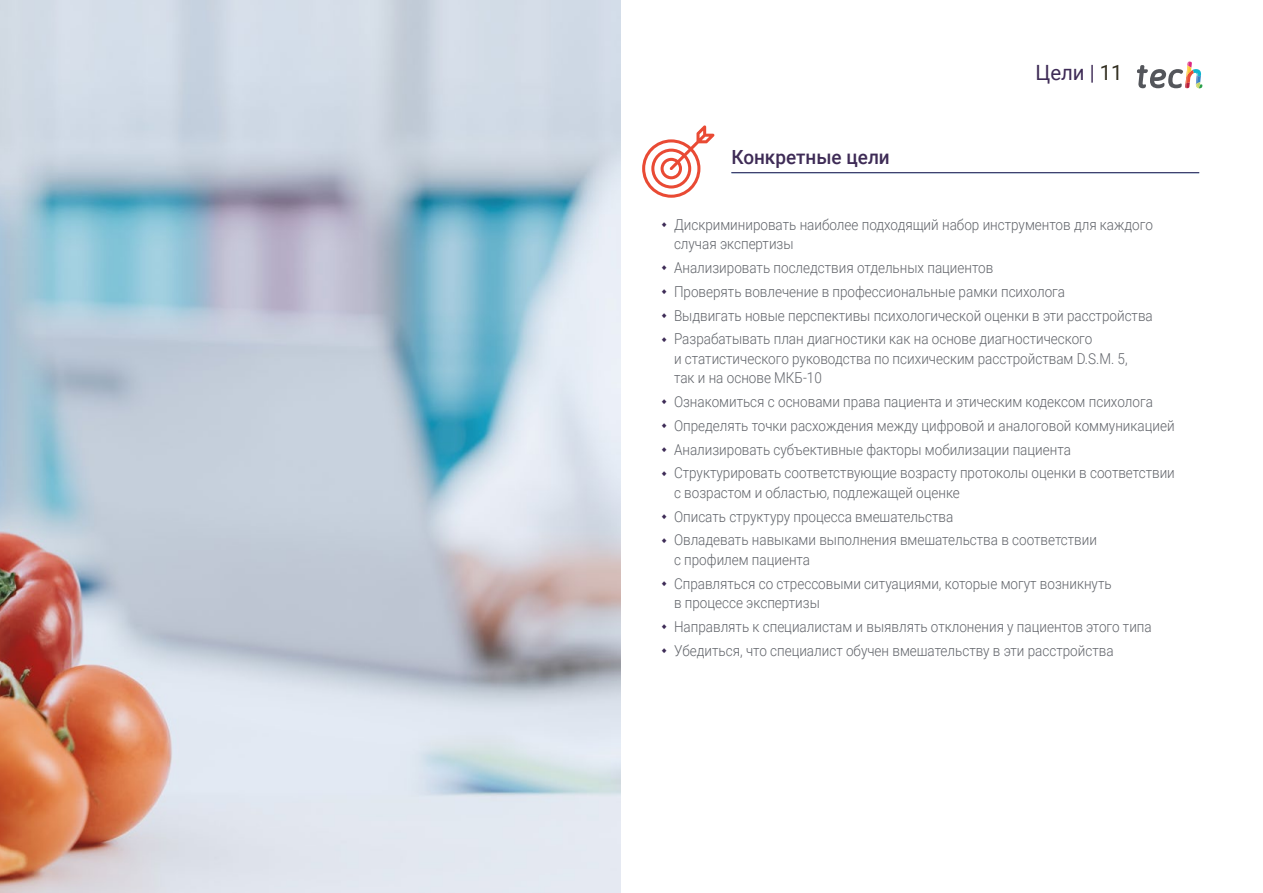
<style>
.page{position:relative;width:1263px;height:893px;background:#fff}
.page>*{position:absolute;margin:0;border:0;box-sizing:border-box;transform-origin:0 0}
.t1{font:21px "Roboto";color:#3e2b56}
.t2{font:500 19.5px "Roboto";color:#3e2b56}
.t3{font:300 15px/23.7px "Roboto";color:#61646a;scale:.9 1}
.s1{color:#312e20}
</style>
<div class="page">
<img style="left:0;top:0;width:621px;height:893px">
<svg style="left:642px;top:125px;width:72px;height:73px"></svg>
<hr style="left:731px;top:172px;width:468px;height:1px;background:#3e2b56">
<svg style="left:1137px;top:62px;width:65px;height:27px"></svg>
<h2 class="t2" style="left:731px;top:144px;width:160px">Конкретные цели</h2>
<h1 class="t1" style="left:1035px;top:57px;width:89px">Цели | <span class="s1">11</span></h1>
<p class="t3" style="left:674px;top:214px;width:534px;line-height:19.5px">Дискриминировать наиболее подходящий набор инструментов для каждого случая экспертизы</p>
<p class="t3" style="left:674px;top:255px;width:533px">Анализировать последствия отдельных пациентов<br>Проверять вовлечение в профессиональные рамки психолога<br>Выдвигать новые перспективы психологической оценки в эти расстройства Разрабатывать план диагностики как на основе диагностического</p>
<p class="t3" style="left:674px;top:348px;width:505px;line-height:19.5px">и статистического руководства по психическим расстройствам D.S.M. 5, так и на основе МКБ-10</p>
<p class="t3" style="left:674px;top:389px;width:558px">Ознакомиться с основами права пациента и этическим кодексом психолога Определять точки расхождения между цифровой и аналоговой коммуникацией Анализировать субъективные факторы мобилизации пациента Структурировать соответствующие возрасту протоколы оценки в соответствии</p>
<p class="t3" style="left:674px;top:480px;width:471px">с возрастом и областью, подлежащей оценке<br>Описать структуру процесса вмешательства<br>Овладевать навыками выполнения вмешательства в соответствии</p>
<p class="t3" style="left:674px;top:547px;width:488px">с профилем пациента<br>Справляться со стрессовыми ситуациями, которые могут возникнуть</p>
<p class="t3" style="left:674px;top:590px;width:532px">в процессе экспертизы<br>Направлять к специалистам и выявлять отклонения у пациентов этого типа<br>Убедиться, что специалист обучен вмешательству в эти расстройства</p>
</div>
